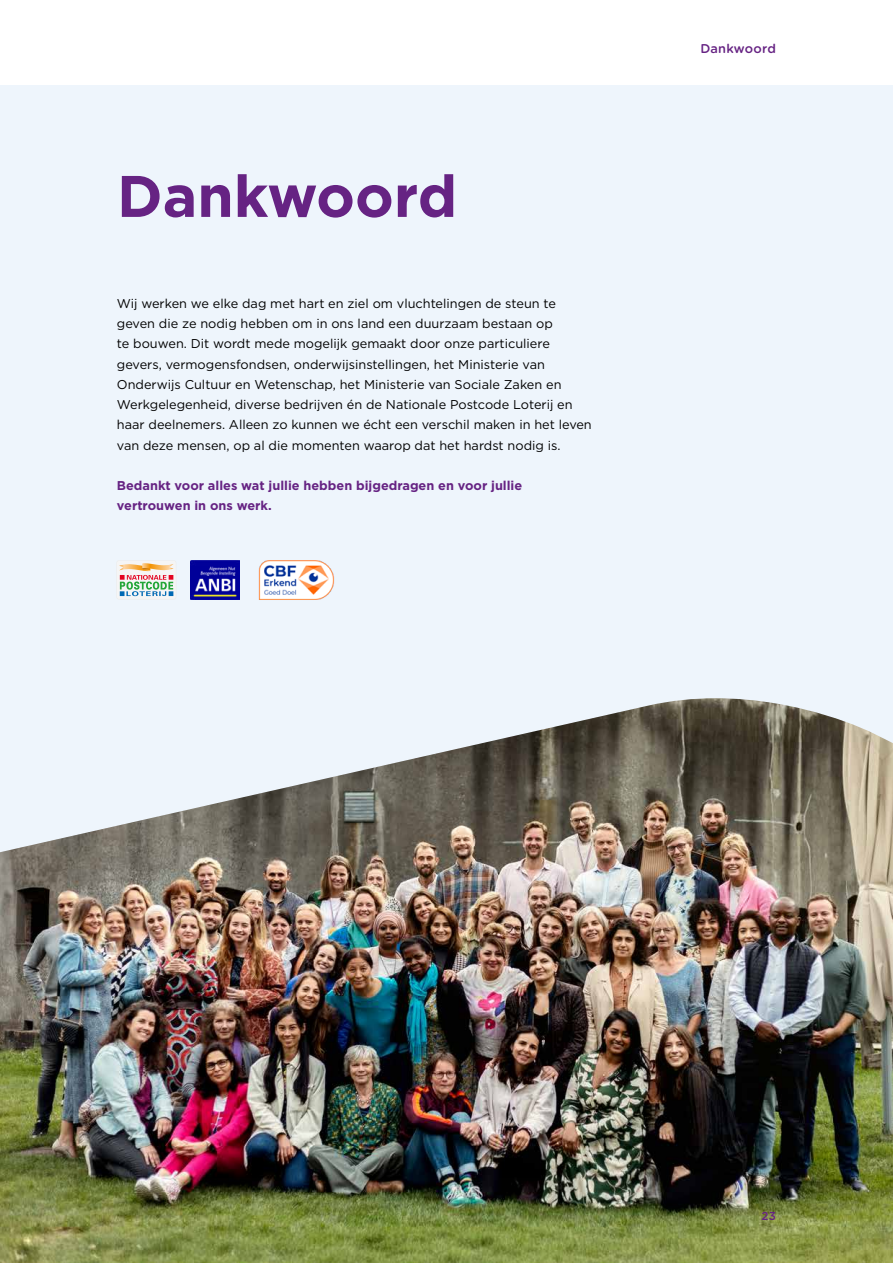
<style>
.page{position:relative;width:893px;height:1263px;background:#fff}
.page>*{position:absolute;margin:0;border:0;box-sizing:border-box;transform-origin:0 0}
.t1{font:700 58.5px "Gotham";color:#662383}
.t2{font:12.75px/20.2px "Gotham";color:#000}
.t3{font:700 12.75px/20.2px "Gotham";color:#662383}
.t4{font:500 12.75px "Gotham Rounded";letter-spacing:.02em;color:#662383}
.t5{font:500 11.55px "Gotham Rounded";color:#662383}
</style>
<div class="page">
<div style="left:0;top:85px;width:893px;height:1093px;background:#eef5fc"></div>
<img style="left:0;top:698px;width:893px;height:565px">
<img style="left:190px;top:561px;width:50px;height:39px">
<img style="left:258px;top:560px;width:76px;height:40px">
<svg style="left:116px;top:560px;width:60px;height:39px"></svg>
<h1 class="t1" style="left:117px;top:157px;width:342px">Dankwoord</h1>
<p class="t2" style="left:117px;top:293px;width:476px">Wij werken we elke dag met hart en ziel om vluchtelingen de steun te geven die ze nodig hebben om in ons land een duurzaam bestaan op<br>te bouwen. Dit wordt mede mogelijk gemaakt door onze particuliere gevers, vermogensfondsen, onderwijsinstellingen, het Ministerie van Onderwijs Cultuur en Wetenschap, het Ministerie van Sociale Zaken en Werkgelegenheid, diverse bedrijven én de Nationale Postcode Loterij en haar deelnemers. Alleen zo kunnen we écht een verschil maken in het leven van deze mensen, op al die momenten waarop dat het hardst nodig is.</p>
<p class="t3" style="left:117px;top:475px;width:407px">Bedankt voor alles wat jullie hebben bijgedragen en voor jullie vertrouwen in ons werk.</p>
<p class="t4" style="left:700px;top:39px;width:77px">Dankwoord</p>
<p class="t5" style="left:762px;top:1207px;width:16px">23</p>
</div>
